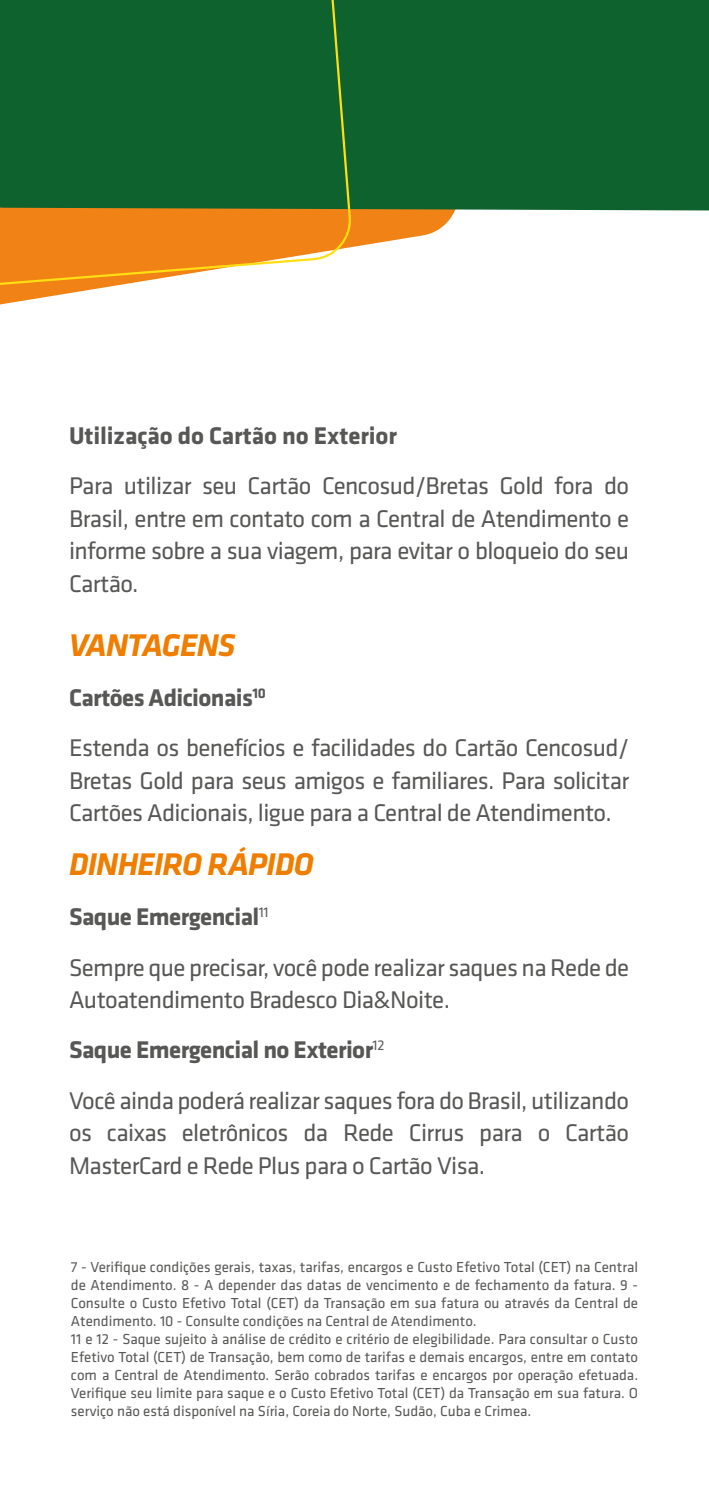
<style>
.page{position:relative;width:709px;height:1489px;background:#fff}
.page>*{position:absolute;margin:0;border:0;box-sizing:border-box;transform-origin:0 0}
.t1{font:italic 700 32.5px "Klavika";letter-spacing:-.025em;color:#ef7d00}
.t2{font:25px/32.5px "Klavika CH";letter-spacing:-.025em;color:#575756;text-align:justify}
.t3{font:700 25px "Klavika";letter-spacing:-.025em;color:#575756}
.t4{font:700 25px "Klavika";letter-spacing:-.005em;color:#575756}
.t5{font:15px/18px "Klavika CH";color:#575756}
</style>
<div class="page">
<svg style="left:352px;top:212px;width:102px;height:35px;fill:#f08216"></svg>
<div style="left:352px;top:0;width:357px;height:212px;background:#0e622e"></div>
<svg style="left:0;top:0;width:352px;height:305px;background:#58793c"></svg>
<h2 class="t4" style="left:69px;top:422px;width:329px">Utilização do Cartão no Exterior</h2>
<h2 class="t2" style="left:69px;top:469px;width:561px">Para utilizar seu Cartão Cencosud/Bretas Gold fora do Brasil, entre em contato com a Central de Atendimento e informe sobre a sua viagem, para evitar o bloqueio do seu Cartão.</h2>
<h1 class="t1" style="left:69px;top:627px;width:168px">VANTAGENS</h1>
<h2 class="t3" style="left:69px;top:684px;width:198px">Cartões Adicionais<sup>10</sup></h2>
<h2 class="t2" style="left:69px;top:731px;width:561px">Estenda os benefícios e facilidades do Cartão Cencosud/ Bretas Gold para seus amigos e familiares. Para solicitar Cartões Adicionais, ligue para a Central de Atendimento.</h2>
<h1 class="t1" style="left:69px;top:846px;width:246px">DINHEIRO RÁPIDO</h1>
<h2 class="t3" style="left:69px;top:903px;width:201px">Saque Emergencial<sup>11</sup></h2>
<h2 class="t2" style="left:69px;top:950px;width:561px">Sempre que precisar, você pode realizar saques na Rede de<br>Autoatendimento Bradesco Dia&amp;Noite.</h2>
<h2 class="t3" style="left:69px;top:1036px;width:317px">Saque Emergencial no Exterior<sup>12</sup></h2>
<h2 class="t2" style="left:69px;top:1083px;width:561px">Você ainda poderá realizar saques fora do Brasil, utilizando os caixas eletrônicos da Rede Cirrus para o Cartão MasterCard e Rede Plus para o Cartão Visa.</h2>
<p class="t5" style="left:71px;top:1257px;width:568px">7 - Verifique condições gerais, taxas, tarifas, encargos e Custo Efetivo Total (CET) na Central de Atendimento. 8 - A depender das datas de vencimento e de fechamento da fatura. 9 - Consulte o Custo Efetivo Total (CET) da Transação em sua fatura ou através da Central de Atendimento. 10 - Consulte condições na Central de Atendimento.<br>11 e 12 - Saque sujeito à análise de crédito e critério de elegibilidade. Para consultar o Custo Efetivo Total (CET) de Transação, bem como de tarifas e demais encargos, entre em contato com a Central de Atendimento. Serão cobrados tarifas e encargos por operação efetuada.<br>Verifique seu limite para saque e o Custo Efetivo Total (CET) da Transação em sua fatura. O serviço não está disponível na Síria, Coreia do Norte, Sudão, Cuba e Crimea.</p>
</div>
